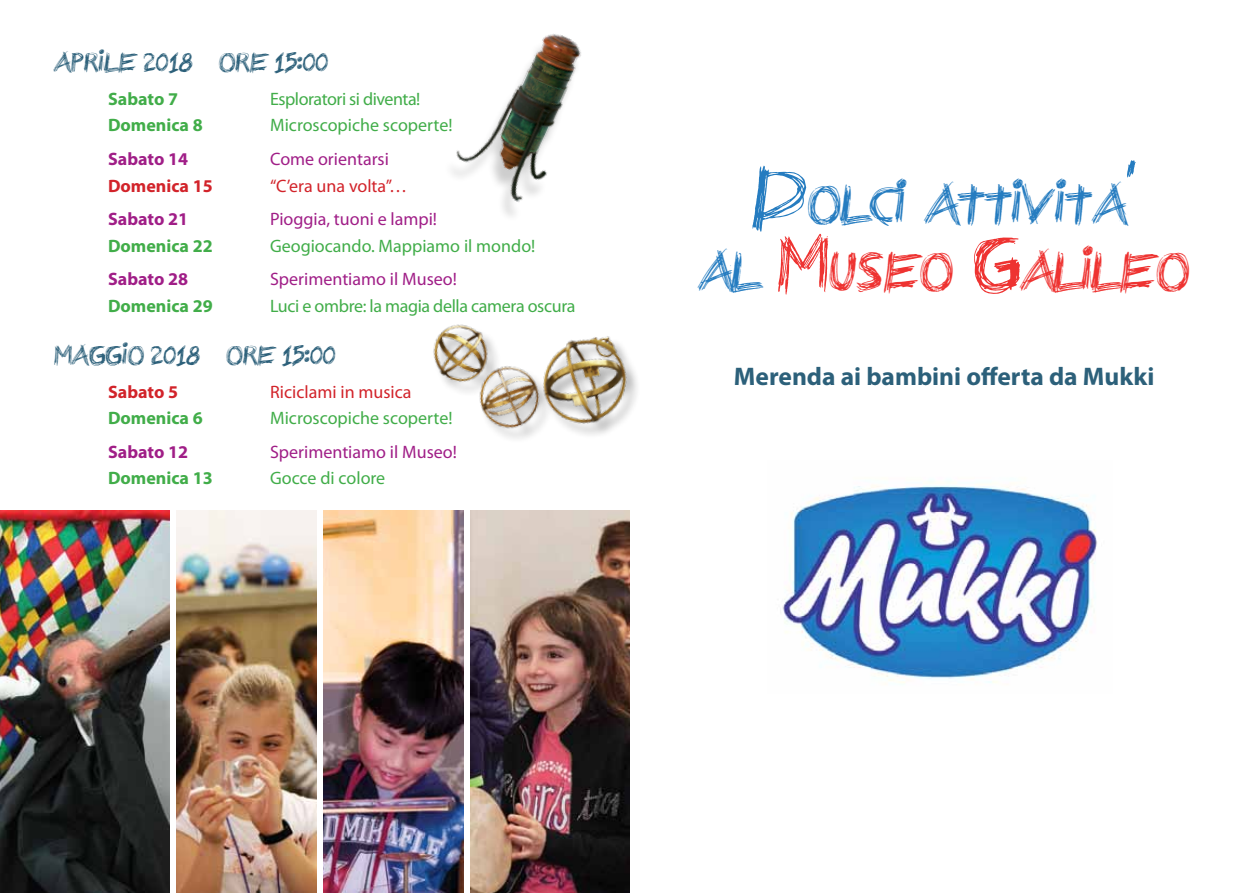
<style>
.page{position:relative;width:1259px;height:893px;background:#fff}
.page>*{position:absolute;margin:0;border:0;box-sizing:border-box;transform-origin:0 0}
.t1{font:48.3px/67.5px "Nerwus";color:#257cc0;text-align:center}
.t2{font:700 25.5px "Myriad Pro";color:#2c607a}
.t3{font:24px "Nerwus";color:#2c607a}
.t4{font:18px "Myriad Pro";color:#41ad49}
.t5{font:18px "Myriad Pro";color:#a01e87}
.t6{font:700 18px "Myriad Pro";color:#41ad49}
.t7{font:18px "Myriad Pro";letter-spacing:-.02em;color:#41ad49}
.t8{font:18px "Myriad Pro";color:#d2232a}
.t9{font:700 18px "Myriad Pro";color:#a01e87}
.t10{font:18px "Myriad Pro";letter-spacing:-.025em;color:#41ad49}
.t11{font:700 18px "Myriad Pro";color:#d2232a}
.s1{font-size:69px}
.s2{font-size:69px;color:#ee3331}
.s3{color:#ee3331}
</style>
<div class="page">
<img style="left:782px;top:485px;width:315px;height:198px">
<img style="left:452px;top:34px;width:129px;height:176px">
<img style="left:433px;top:324px;width:204px;height:115px">
<img style="left:0;top:510px;width:169px;height:383px">
<img style="left:176px;top:510px;width:140px;height:383px">
<img style="left:323px;top:510px;width:140px;height:383px">
<img style="left:470px;top:510px;width:160px;height:383px">
<h3 class="t3" style="left:54px;top:49px;width:276px">APRILE 2018 ORE 15:00</h3>
<p class="t6" style="left:108px;top:87px;width:72px">Sabato 7</p>
<p class="t10" style="left:270px;top:88px;width:152px">Esploratori si diventa!</p>
<p class="t6" style="left:108px;top:114px;width:96px">Domenica 8</p>
<p class="t4" style="left:270px;top:114px;width:184px">Microscopiche scoperte!</p>
<p class="t9" style="left:108px;top:147px;width:82px">Sabato 14</p>
<p class="t5" style="left:270px;top:148px;width:120px">Come orientarsi</p>
<p class="t11" style="left:108px;top:174px;width:106px">Domenica 15</p>
<p class="t8" style="left:270px;top:174px;width:139px">“C’era una volta”…</p>
<p class="t9" style="left:108px;top:207px;width:82px">Sabato 21</p>
<p class="t5" style="left:270px;top:208px;width:168px">Pioggia, tuoni e lampi!</p>
<p class="t6" style="left:108px;top:234px;width:106px">Domenica 22</p>
<p class="t4" style="left:270px;top:234px;width:267px">Geogiocando. Mappiamo il mondo!</p>
<p class="t9" style="left:108px;top:267px;width:82px">Sabato 28</p>
<p class="t5" style="left:270px;top:268px;width:188px">Sperimentiamo il Museo!</p>
<p class="t6" style="left:108px;top:294px;width:106px">Domenica 29</p>
<p class="t7" style="left:270px;top:294px;width:307px">Luci e ombre: la magia della camera oscura</p>
<h3 class="t3" style="left:54px;top:342px;width:283px">MAGGIO 2018 ORE 15:00</h3>
<p class="t11" style="left:108px;top:380px;width:72px">Sabato 5</p>
<p class="t8" style="left:270px;top:380px;width:143px">Riciclami in musica</p>
<p class="t6" style="left:108px;top:406px;width:96px">Domenica 6</p>
<p class="t4" style="left:270px;top:407px;width:184px">Microscopiche scoperte!</p>
<p class="t9" style="left:108px;top:440px;width:82px">Sabato 12</p>
<p class="t5" style="left:270px;top:440px;width:188px">Sperimentiamo il Museo!</p>
<p class="t6" style="left:108px;top:466px;width:106px">Domenica 13</p>
<p class="t4" style="left:270px;top:467px;width:117px">Gocce di colore</p>
<h1 class="t1" style="left:698px;top:171px;width:493px"><span class="s1">D</span>OLCI ATTIVITA<span class="s1">'<br></span>AL <span class="s2">M</span><span class="s3">USEO</span> <span class="s2">G</span><span class="s3">ALILEO</span></h1>
<h2 class="t2" style="left:734px;top:359px;width:422px">Merenda ai bambini offerta da Mukki</h2>
</div>
